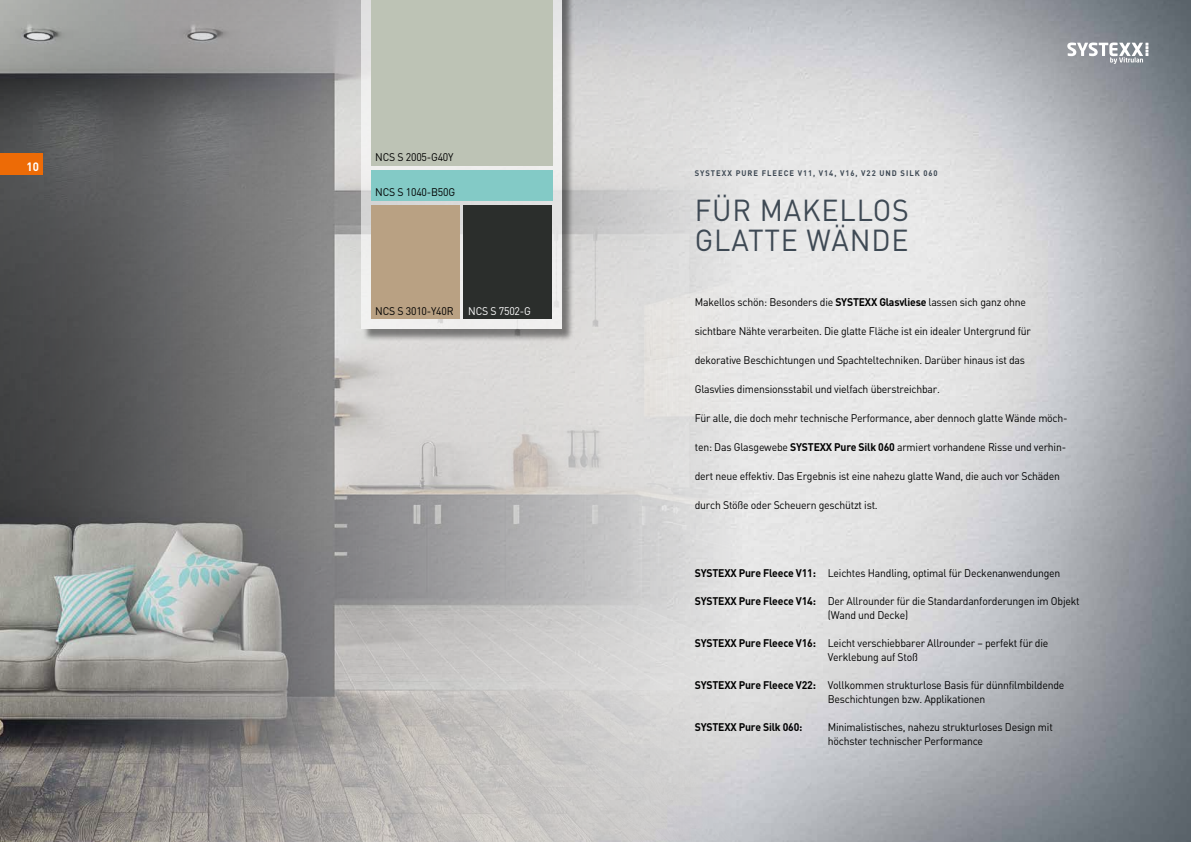
<style>
.page{position:relative;width:1191px;height:842px;background:#fff}
.page>*{position:absolute;margin:0;border:0;box-sizing:border-box;transform-origin:0 0}
.t1{font:30px/30px "DINOT";letter-spacing:.03em;color:#3e4954;scale:.95 1}
.t2{font:700 12px "DINOT";color:#fff;scale:.95 1}
.t3{font:11px/13.2px "DINOT";letter-spacing:-.02em;color:#000;scale:.95 1}
.t4{font:700 11px "DINOT";letter-spacing:-.02em;color:#000;scale:.95 1}
.t5{font:11px "DINOT";letter-spacing:-.02em;color:#fff;scale:.95 1}
.t6{font:700 8px "DINOT";letter-spacing:.13em;color:#3e4954;scale:.95 1}
.s1{font-weight:700}
</style>
<div class="page">
<img style="left:860px;top:0;width:331px;height:842px">
<img style="left:0;top:0;width:860px;height:842px">
<svg style="left:1067px;top:43px;width:81px;height:21px"></svg>
<div style="left:0;top:153px;width:43px;height:22px;background:#ed6b06"></div>
<div style="left:362px;top:0;width:212px;height:341px;background:#000;opacity:.75"></div>
<svg style="left:361px;top:0;width:201px;height:329px;fill:#efeeee"></svg>
<div style="left:371px;top:170px;width:181px;height:31px;background:#83cac6"></div>
<div style="left:464px;top:205px;width:88px;height:114px;background:#2b2e2c"></div>
<div style="left:371px;top:205px;width:88px;height:114px;background:#b9a183"></div>
<div style="left:371px;top:0;width:181px;height:166px;background:#bdc3b5"></div>
<p class="t2" style="left:26px;top:158px;width:15px">10</p>
<p class="t3" style="left:375px;top:150px;width:84px">NCS S 2005-G40Y</p>
<p class="t3" style="left:375px;top:185px;width:86px">NCS S 1040-B50G</p>
<p class="t3" style="left:375px;top:304px;width:84px">NCS S 3010-Y40R</p>
<p class="t5" style="left:468px;top:303px;width:67px">NCS S 7502-G</p>
<p class="t6" style="left:695px;top:168px;width:257px">SYSTEXX PURE FLEECE V11, V14, V16, V22 UND SILK 060</p>
<h1 class="t1" style="left:695px;top:194px;width:227px">FÜR MAKELLOS<br>GLATTE WÄNDE</h1>
<p class="t3" style="left:694px;top:295px;width:350px">Makellos schön: Besonders die <span class="s1">SYSTEXX Glasvliese</span> lassen sich ganz ohne</p>
<p class="t3" style="left:694px;top:324px;width:355px">sichtbare Nähte verarbeiten. Die glatte Fläche ist ein idealer Untergrund für</p>
<p class="t3" style="left:694px;top:353px;width:349px">dekorative Beschichtungen und Spachteltechniken. Darüber hinaus ist das</p>
<p class="t3" style="left:694px;top:382px;width:260px">Glasvlies dimensionsstabil und vielfach überstreichbar.</p>
<p class="t3" style="left:694px;top:411px;width:394px">Für alle, die doch mehr technische Performance, aber dennoch glatte Wände möch-</p>
<p class="t3" style="left:694px;top:440px;width:392px">ten: Das Glasgewebe <span class="s1">SYSTEXX Pure Silk 060</span> armiert vorhandene Risse und verhin-</p>
<p class="t3" style="left:694px;top:469px;width:386px">dert neue effektiv. Das Ergebnis ist eine nahezu glatte Wand, die auch vor Schäden</p>
<p class="t3" style="left:694px;top:498px;width:194px">durch Stöße oder Scheuern geschützt ist.</p>
<p class="t3" style="left:694px;top:566px;width:386px"><span class="s1">SYSTEXX Pure Fleece V11:</span> Leichtes Handling, optimal für Deckenanwendungen</p>
<p class="t3" style="left:827px;top:594px;width:266px;text-indent:-133px"><span class="s1">SYSTEXX Pure Fleece V14:</span> Der Allrounder für die Standardanforderungen im Objekt (Wand und Decke)</p>
<p class="t3" style="left:694px;top:636px;width:374px;text-align:center"><span class="s1">SYSTEXX Pure Fleece V16:</span> Leicht verschiebbarer Allrounder – perfekt für die<br>Verklebung auf Stoß</p>
<p class="t3" style="left:827px;top:678px;width:250px;text-indent:-133px"><span class="s1">SYSTEXX Pure Fleece V22:</span> Vollkommen strukturlose Basis für dünnfilmbildende<br>Beschichtungen bzw. Applikationen</p>
<p class="t4" style="left:694px;top:720px;width:115px">SYSTEXX Pure Silk 060:</p>
<p class="t3" style="left:827px;top:720px;width:238px">Minimalistisches, nahezu strukturloses Design mit höchster technischer Performance</p>
</div>
